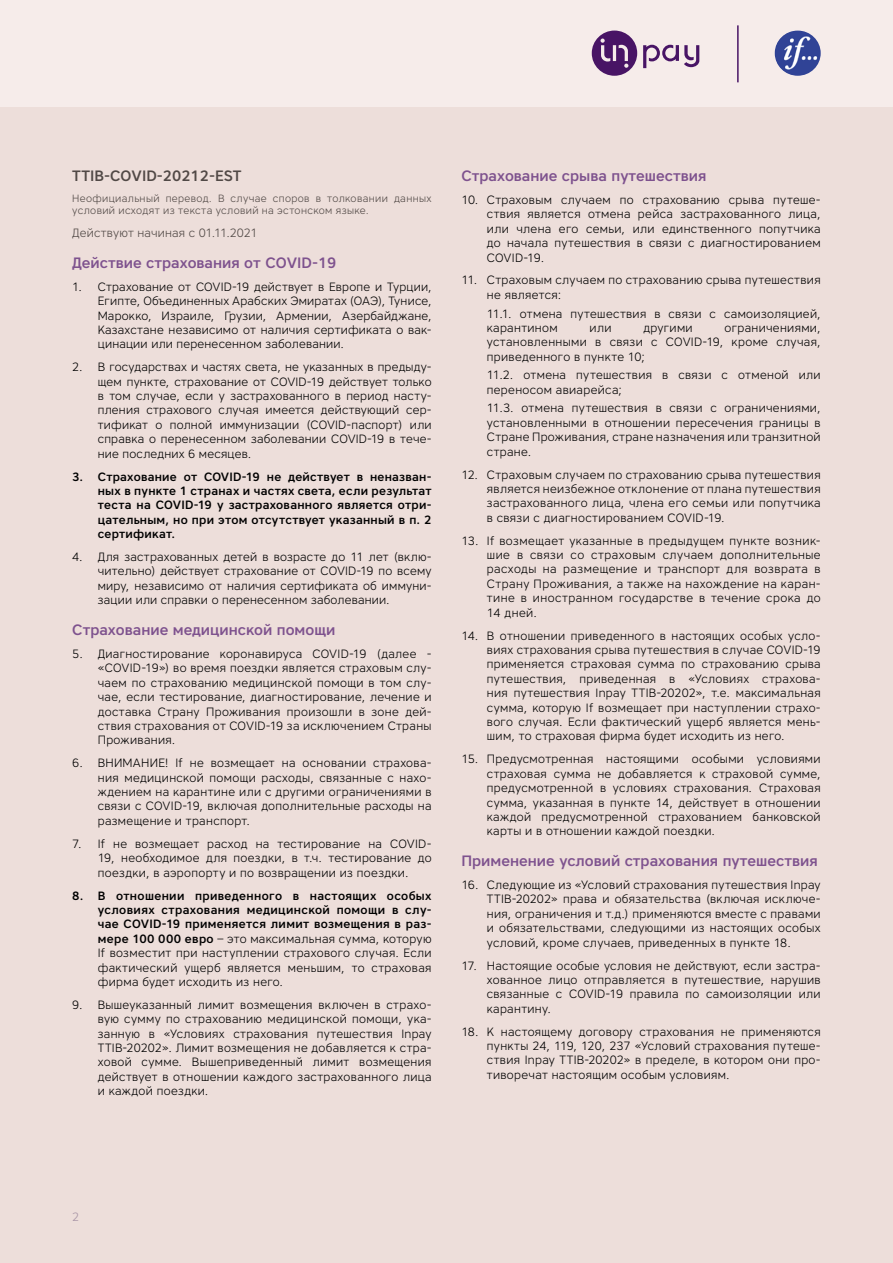
<style>
.page{position:relative;width:893px;height:1263px;background:#fff}
.page>*{position:absolute;margin:0;border:0;box-sizing:border-box;transform-origin:0 0}
.t1{font:500 15px "Core Sans A55";color:#7e528e}
.t2{font:500 15px "Core Sans A55";color:#514946}
.t3{font:300 12px/14.4px "Core Sans A35";letter-spacing:.03em;color:#000;text-align:justify}
.t4{font:500 12px/14.4px "Core Sans A55";letter-spacing:.02em;color:#000;text-align:justify}
.t5{font:300 12px "Core Sans A35";letter-spacing:.015em;color:#514946}
.t6{font:300 12px "Core Sans A35";color:#a995a6}
.t7{font:300 10.5px/12px "Core Sans A35";letter-spacing:.035em;color:#514946}
.s1{font-family:"Core Sans A55";font-weight:500}
</style>
<div class="page">
<div style="left:0;top:106px;width:893px;height:1157px;background:#eddeda"></div>
<div style="left:0;top:0;width:893px;height:106px;background:#f6ecea"></div>
<svg style="left:592px;top:31px;width:107px;height:45px"></svg>
<img style="left:775px;top:31px;width:46px;height:45px;border-radius:23px">
<hr style="left:737px;top:25px;width:2px;height:57px;background:#481465">
<p class="t2" style="left:72px;top:166px;width:171px">TTIB-COVID-20212-EST</p>
<p class="t7" style="left:72px;top:192px;width:361px">Неофициальный перевод. В случае споров в толковании данных условий исходят из текста условий на эстонском языке.</p>
<p class="t5" style="left:72px;top:225px;width:187px">Действуют начиная с 01.11.2021</p>
<p class="t1" style="left:72px;top:253px;width:266px">Действиe страхования от COVID-19</p>
<p class="t3" style="left:98px;top:279px;width:335px;text-indent:-26px">1. Страхование от COVID-19 действует в Европе и Турции, Египте, Объединенных Арабских Эмиратах (ОАЭ), Тунисе, Марокко, Израиле, Грузии, Армении, Азербайджане, Казахстане независимо от наличия сертификата о вак&shy;цинации или перенесенном заболевании.</p>
<p class="t3" style="left:98px;top:360px;width:335px;text-indent:-26px">2. В государствах и частях света, не указанных в предыду&shy;щем пункте, страхование от COVID-19 действует только в том случае, если у застрахованного в период насту&shy;пления страхового случая имеется действующий сер&shy;тификат о полной иммунизации (COVID-паспорт) или справка о перенесенном заболевании COVID-19 в тече&shy;ние последних 6 месяцев.</p>
<p class="t4" style="left:98px;top:469px;width:335px;text-indent:-26px">3. Страхование от COVID-19 не действует в неназван&shy;ных в пункте 1 странах и частях света, если результат теста на COVID-19 у застрахованного является отри&shy;цательным, но при этом отсутствует указанный в п. 2 сертификат.</p>
<p class="t3" style="left:98px;top:549px;width:335px;text-indent:-26px">4. Для застрахованных детей в возрасте до 11 лет (вклю&shy;чительно) действует страхование от COVID-19 по всему миру, независимо от наличия сертификата об иммуни&shy;зации или справки о перенесенном заболевании.</p>
<p class="t1" style="left:72px;top:620px;width:265px">Страхование медицинской помощи</p>
<p class="t3" style="left:98px;top:646px;width:335px;text-indent:-25px">5. Диагностирование коронавируса COVID-19 (далее - «COVID-19») во время поездки является страховым слу&shy;чаем по страхованию медицинской помощи в том слу&shy;чае, если тестирование, диагностирование, лечение и доставка Cтрану Проживания произошли в зоне дей&shy;ствия страхования от COVID-19 за исключением Cтраны Проживания.</p>
<p class="t3" style="left:98px;top:756px;width:335px;text-indent:-26px">6. ВНИМАНИЕ! If не возмещает на основании страхова&shy;ния медицинской помощи расходы, связанные с нахо&shy;ждением на карантине или с другими ограничениями в связи с COVID-19, включая дополнительные расходы на размещение и транспорт.</p>
<p class="t3" style="left:98px;top:836px;width:335px;text-indent:-26px">7. If не возмещает расход на тестирование на COVID-19, необходимое для поездки, в т.ч. тестирование до поездки, в аэропорту и по возвращении из поездки.</p>
<p class="t4" style="left:98px;top:888px;width:335px;text-indent:-26px">8. В отношении приведенного в настоящих особых условиях страхования медицинской помощи в слу&shy;чае COVID-19 применяется лимит возмещения в раз-</p>
<p class="t3" style="left:98px;top:931px;width:335px"><span class="s1">мере 100 000 евро</span> – это максимальная сумма, которую If возместит при наступлении страхового случая. Если фактический ущерб является меньшим, то страховая фирма будет исходить из него.</p>
<p class="t3" style="left:98px;top:997px;width:335px;text-indent:-26px">9. Вышеуказанный лимит возмещения включен в страхо&shy;вую сумму по страхованию медицинской помощи, ука&shy;занную в «Условиях страхования путешествия Inpay TTIB-20202». Лимит возмещения не добавляется к стра&shy;ховой сумме. Вышеприведенный лимит возмещения действует в отношении каждого застрахованного лица и каждой поездки.</p>
<p class="t1" style="left:461px;top:166px;width:247px">Страхование срыва путешествия</p>
<p class="t3" style="left:487px;top:192px;width:335px;text-indent:-26px">10. Страховым случаем по страхованию срыва путеше&shy;ствия является отмена рейса застрахованного лица, или члена его семьи, или единственного попутчика до начала путешествия в связи с диагностированием COVID-19.</p>
<p class="t3" style="left:487px;top:273px;width:335px;text-indent:-26px">11. Страховым случаем по страхованию срыва путешествия не является:</p>
<p class="t3" style="left:487px;top:306px;width:335px">11.1. отмена путешествия в связи с самоизоляцией, карантином</p>
<p class="t3" style="left:487px;top:320px;width:335px;text-indent:238px">ограничениями, установленными в связи с COVID-19, кроме случая, приведенного в пункте 10;</p>
<p class="t3" style="left:487px;top:368px;width:335px">11.2. отмена путешествия в связи с отменой или переносом авиарейса;</p>
<p class="t3" style="left:487px;top:401px;width:335px">11.3. отмена путешествия в связи с ограничениями, установленными в отношении пересечения границы в Cтране Проживания, стране назначения или транзитной стране.</p>
<p class="t3" style="left:487px;top:467px;width:335px;text-indent:-26px">12. Страховым случаем по страхованию срыва путешествия является неизбежное отклонение от плана путешествия застрахованного лица, члена его семьи или попутчика в связи с диагностированием COVID-19.</p>
<p class="t3" style="left:487px;top:533px;width:335px;text-indent:-26px">13. If возмещает указанные в предыдущем пункте возник&shy;шие в связи со страховым случаем дополнительные расходы на размещение и транспорт для возврата в Cтрану Проживания, а также на нахождение на каран&shy;тине в иностранном государстве в течение срока до 14 дней.</p>
<p class="t3" style="left:487px;top:628px;width:335px;text-indent:-26px">14. В отношении приведенного в настоящих особых усло&shy;виях страхования срыва путешествия в случае COVID-19 применяется страховая сумма по страхованию срыва путешествия, приведенная в «Условиях страхова&shy;ния путешествия Inpay TTIB-20202», т.е. максимальная сумма, которую If возмещает при наступлении страхо&shy;вого случая. Если фактический ущерб является мень&shy;шим, то страховая фирма будет исходить из него.</p>
<p class="t3" style="left:487px;top:752px;width:335px;text-indent:-26px">15. Предусмотренная настоящими особыми условиями страховая сумма не добавляется к страховой сумме, предусмотренной в условиях страхования. Страховая сумма, указанная в пункте 14, действует в отношении каждой предусмотренной страхованием банковской карты и в отношении каждой поездки.</p>
<p class="t1" style="left:461px;top:851px;width:358px">Применение условий страхования путешествия</p>
<p class="t3" style="left:487px;top:877px;width:335px;text-indent:-26px">16. Следующие из «Условий страхования путешествия Inpay TTIB-20202» права и обязательства (включая исключе&shy;ния, ограничения и т.д.) применяются вместе с правами и обязательствами, следующими из настоящих особых условий, кроме случаев, приведенных в пункте 18.</p>
<p class="t3" style="left:487px;top:958px;width:335px;text-indent:-26px">17. Настоящие особые условия не действуют, если застра&shy;хованное лицо отправляется в путешествие, нарушив связанные с COVID-19 правила по самоизоляции или карантину.</p>
<p class="t3" style="left:487px;top:1024px;width:335px;text-indent:-26px">18. К настоящему договору страхования не применяются пункты 24, 119, 120, 237 «Условий страхования путеше&shy;ствия Inpay TTIB-20202» в пределе, в котором они про&shy;тиворечат настоящим особым условиям.</p>
<p class="t3" style="left:590px;top:320px;width:23px">или</p>
<p class="t3" style="left:643px;top:320px;width:51px">другими</p>
<p class="t6" style="left:72px;top:1208px;width:9px">2</p>
</div>
